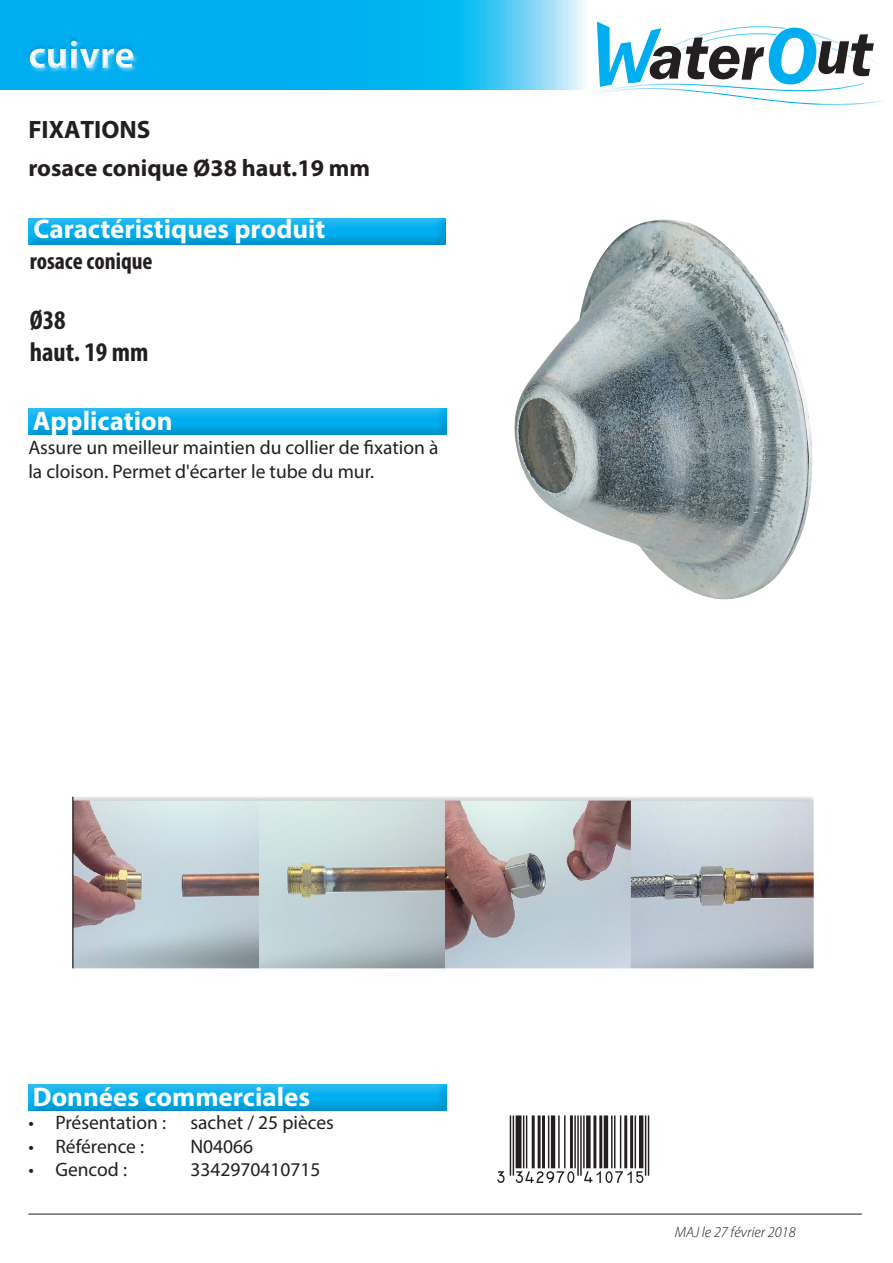
<style>
.page{position:relative;width:893px;height:1263px;background:#fff}
.page>*{position:absolute;margin:0;border:0;box-sizing:border-box;transform-origin:0 0}
.t1{font:700 39px "Myriad Pro";color:#fff}
.t2{font:700 27px "Myriad Pro";color:#fff}
.t3{font:700 condensed 27px "Myriad Pro";color:#231f20}
.t4{font:700 25.2px "Myriad Pro";color:#231f20}
.t5{font:700 24px "Myriad Pro";color:#231f20}
.t6{font:700 condensed 24px "Myriad Pro";color:#231f20}
.t7{font:19.5px/23.4px "Myriad Pro";color:#231f20}
.t8{font:italic 300 15px "Myriad Pro";color:#231f20}
</style>
<div class="page">
<svg style="left:1px;top:1px;width:584px;height:18px;background:#18b7f0"></svg>
<div style="left:26px;top:217px;width:420px;height:30px;background:#231f20;opacity:.75"></div>
<div style="left:0;top:19px;width:609px;height:106px;background:#00aeef;opacity:.75"></div>
<img style="left:514px;top:219px;width:299px;height:380px">
<div style="left:26px;top:407px;width:420px;height:30px;background:#231f20;opacity:.75"></div>
<div style="left:26px;top:1084px;width:420px;height:30px;background:#231f20;opacity:.75"></div>
<hr style="left:28px;top:1214px;width:834px;height:1px;background:#231f20">
<svg style="left:592px;top:20px;width:292px;height:85px"></svg>
<img style="left:72px;top:796px;width:742px;height:173px">
<h1 class="t1" style="left:28px;top:30px;width:108px">cuivre</h1>
<p class="t4" style="left:28px;top:113px;width:124px">FIXATIONS</p>
<p class="t5" style="left:28px;top:153px;width:343px">rosace conique Ø38 haut.19 mm</p>
<p class="t2" style="left:34px;top:212px;width:293px">Caractéristiques produit</p>
<p class="t6" style="left:30px;top:246px;width:124px">rosace conique</p>
<p class="t3" style="left:30px;top:303px;width:37px">Ø38</p>
<p class="t3" style="left:30px;top:335px;width:120px">haut. 19 mm</p>
<p class="t2" style="left:33px;top:403px;width:141px">Application</p>
<p class="t7" style="left:28px;top:436px;width:412px">Assure un meilleur maintien du collier de fixation à la cloison. Permet d'écarter le tube du mur.</p>
<p class="t2" style="left:33px;top:1079px;width:279px">Données commerciales</p>
<p class="t7" style="left:28px;top:1111px;width:307px">• Présentation : sachet / 25 pièces</p>
<p class="t7" style="left:28px;top:1134px;width:117px">• Référence :</p>
<p class="t7" style="left:190px;top:1134px;width:64px">N04066</p>
<p class="t7" style="left:28px;top:1158px;width:100px">• Gencod :</p>
<p class="t7" style="left:190px;top:1158px;width:132px">3342970410715</p>
<p class="t8" style="left:675px;top:1223px;width:122px">MAJ le 27 février 2018</p>
</div>
